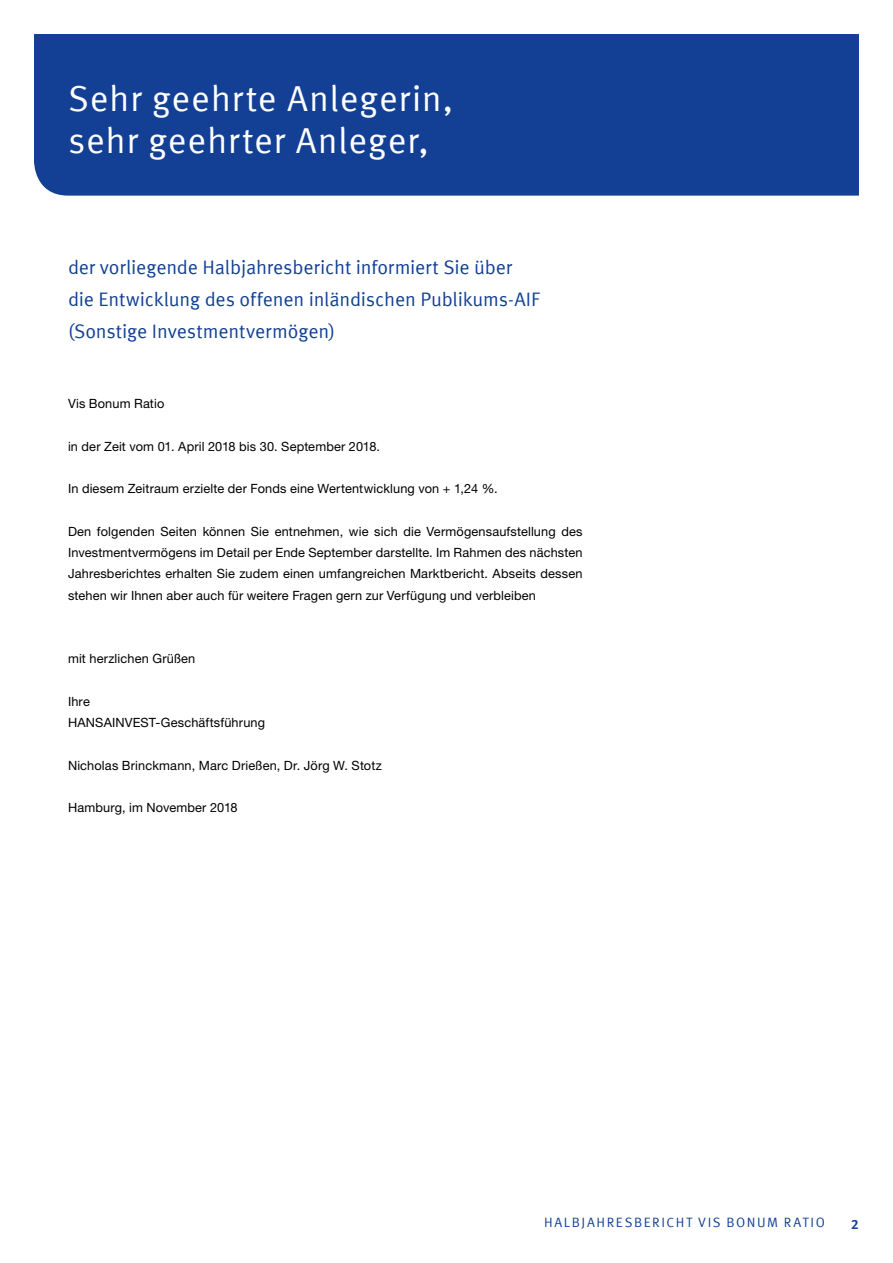
<style>
.page{position:relative;width:893px;height:1263px;background:#fff}
.page>*{position:absolute;margin:0;border:0;box-sizing:border-box;transform-origin:0 0}
.t1{font:36px/42.5px "Meta Offc Pro Norm";letter-spacing:.02em;color:#fff}
.t2{font:19.5px/32px "Meta Offc Pro Norm";letter-spacing:-.01em;color:#134094}
.t3{font:13.5px "Meta Offc Pro Norm";letter-spacing:.115em;color:#134094}
.t4{font:700 13.5px "Meta Offc Pro";color:#134094}
.t5{font:12.75px/21.3px "Helvetica Neue LTW1 G";letter-spacing:.01em;color:#000;text-align:justify}
</style>
<div class="page">
<div style="left:34px;top:34px;width:825px;height:162px;background:#134094"></div>
<h1 class="t1" style="left:68px;top:75px;width:387px">Sehr geehrte Anlegerin, sehr geehrter Anleger,</h1>
<h2 class="t2" style="left:68px;top:250px;width:473px">der vorliegende Halbjahresbericht informiert Sie über die Entwicklung des offenen inländischen Publikums-AIF (Sonstige Investmentvermögen)</h2>
<p class="t5" style="left:68px;top:393px;width:98px">Vis Bonum Ratio</p>
<p class="t5" style="left:68px;top:435px;width:314px">in der Zeit vom 01. April 2018 bis 30. September 2018.</p>
<p class="t5" style="left:68px;top:478px;width:431px">In diesem Zeitraum erzielte der Fonds eine Wertentwicklung von + 1,24 %.</p>
<p class="t5" style="left:68px;top:520px;width:516px">Den folgenden Seiten können Sie entnehmen, wie sich die Vermögensaufstellung des Investmentvermögens im Detail per Ende September darstellte. Im Rahmen des nächsten Jahresberichtes erhalten Sie zudem einen umfangreichen Marktbericht. Abseits dessen stehen wir Ihnen aber auch für weitere Fragen gern zur Verfügung und verbleiben</p>
<p class="t5" style="left:68px;top:648px;width:129px">mit herzlichen Grüßen</p>
<p class="t5" style="left:68px;top:691px;width:199px">Ihre<br>HANSAINVEST-Geschäftsführung</p>
<p class="t5" style="left:68px;top:754px;width:315px">Nicholas Brinckmann, Marc Drießen, Dr. Jörg W. Stotz</p>
<p class="t5" style="left:68px;top:797px;width:171px">Hamburg, im November 2018</p>
<p class="t3" style="left:544px;top:1211px;width:282px">HALBJAHRESBERICHT Vis Bonum Rati o</p>
<p class="t4" style="left:851px;top:1214px;width:9px">2</p>
</div>
